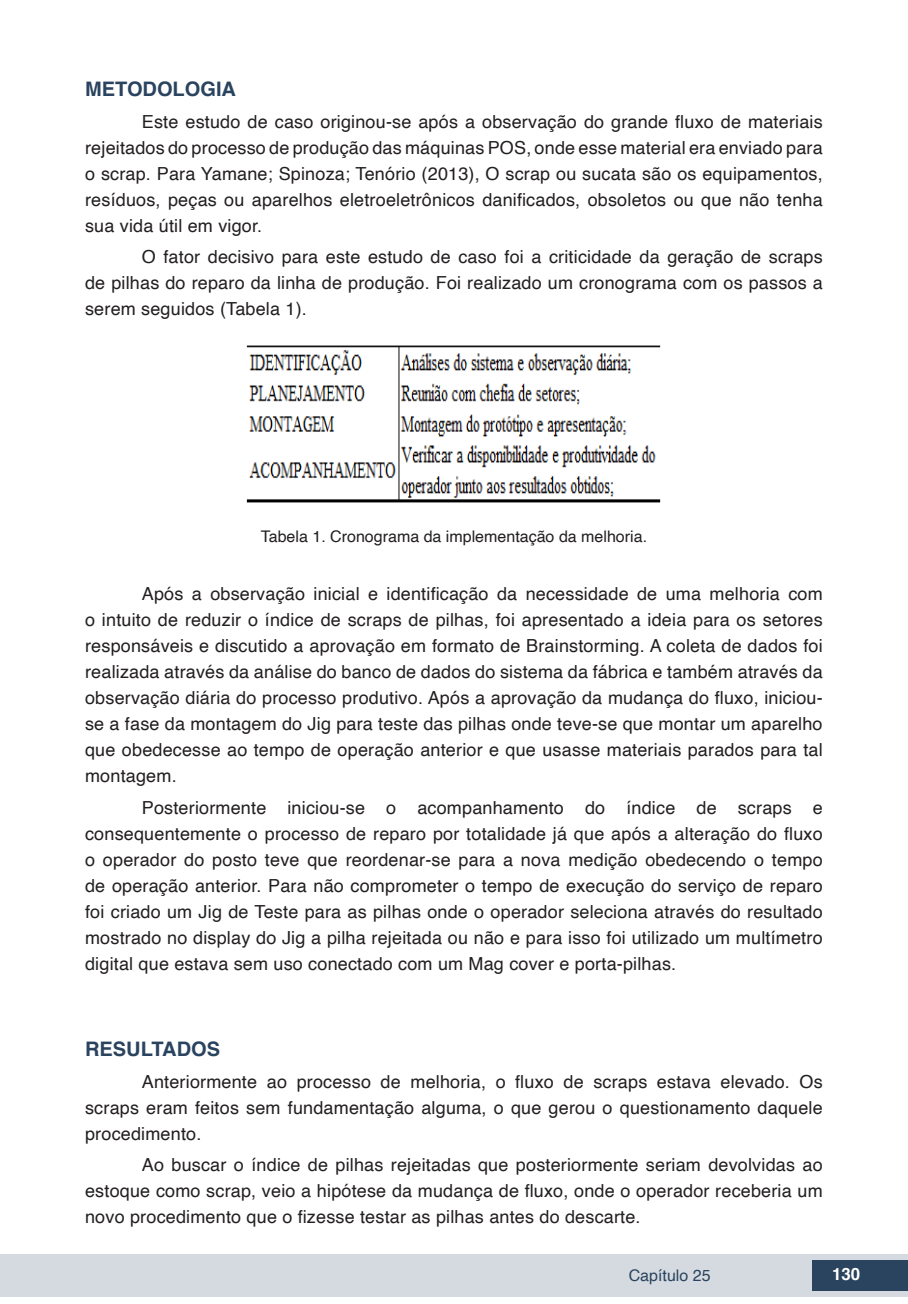
<style>
.page{position:relative;width:908px;height:1304px;background:#fff}
.page>*{position:absolute;margin:0;border:0;box-sizing:border-box;transform-origin:0 0}
.TITULOS{font:700 20px "Helvetica";color:#2a435e}
.txt{font:18px/26px "Helvetica";letter-spacing:.01em;color:#231f20;text-align:justify}
.t1{font:700 16.8px "Helvetica";color:#fff}
.imagens_graf_tab{font:16px "Helvetica";color:#231f20}
.t2{font:16px "Helvetica";color:#2a435e}
</style>
<div class="page">
<div style="left:0;top:1254px;width:906px;height:43px;background:#d4dadf"></div>
<div style="left:812px;top:1261px;width:95px;height:30px;background:#2a435e"></div>
<img style="left:246px;top:345px;width:415px;height:158px">
<p class="TITULOS" style="left:85px;top:73px;width:152px">METODOLOGIA</p>
<p class="txt" style="left:85px;top:109px;width:738px;text-indent:57px">Este estudo de caso originou-se após a observação do grande fluxo de materiais rejeitados do processo de produção das máquinas POS, onde esse material era enviado para o scrap. Para Yamane; Spinoza; Tenório (2013), O scrap ou sucata são os equipamentos, resíduos, peças ou aparelhos eletroeletrônicos danificados, obsoletos ou que não tenha sua vida útil em vigor.</p>
<p class="txt" style="left:85px;top:245px;width:738px;text-indent:57px">O fator decisivo para este estudo de caso foi a criticidade da geração de scraps de pilhas do reparo da linha de produção. Foi realizado um cronograma com os passos a serem seguidos (Tabela 1).</p>
<p class="imagens_graf_tab" style="left:261px;top:524px;width:387px">Tabela 1. Cronograma da implementação da melhoria.</p>
<p class="txt" style="left:85px;top:581px;width:738px;text-indent:57px">Após a observação inicial e identificação da necessidade de uma melhoria com o intuito de reduzir o índice de scraps de pilhas, foi apresentado a ideia para os setores responsáveis e discutido a aprovação em formato de Brainstorming. A coleta de dados foi realizada através da análise do banco de dados do sistema da fábrica e também através da observação diária do processo produtivo. Após a aprovação da mudança do fluxo, iniciou&shy;se a fase da montagem do Jig para teste das pilhas onde teve-se que montar um aparelho que obedecesse ao tempo de operação anterior e que usasse materiais parados para tal montagem.</p>
<p class="txt" style="left:85px;top:795px;width:738px;text-indent:57px">Posteriormente iniciou-se o acompanhamento do índice de scraps e consequentemente o processo de reparo por totalidade já que após a alteração do fluxo o operador do posto teve que reordenar-se para a nova medição obedecendo o tempo de operação anterior. Para não comprometer o tempo de execução do serviço de reparo foi criado um Jig de Teste para as pilhas onde o operador seleciona através do resultado mostrado no display do Jig a pilha rejeitada ou não e para isso foi utilizado um multímetro digital que estava sem uso conectado com um Mag cover e porta-pilhas.</p>
<p class="TITULOS" style="left:85px;top:1033px;width:136px">RESULTADOS</p>
<p class="txt" style="left:85px;top:1069px;width:738px;text-indent:57px">Anteriormente ao processo de melhoria, o fluxo de scraps estava elevado. Os scraps eram feitos sem fundamentação alguma, o que gerou o questionamento daquele procedimento.</p>
<p class="txt" style="left:85px;top:1153px;width:738px;text-indent:57px">Ao buscar o índice de pilhas rejeitadas que posteriormente seriam devolvidas ao estoque como scrap, veio a hipótese da mudança de fluxo, onde o operador receberia um novo procedimento que o fizesse testar as pilhas antes do descarte.</p>
<p class="t2" style="left:628px;top:1263px;width:83px">Capítulo 25</p>
<p class="t1" style="left:831px;top:1261px;width:30px">130</p>
</div>
